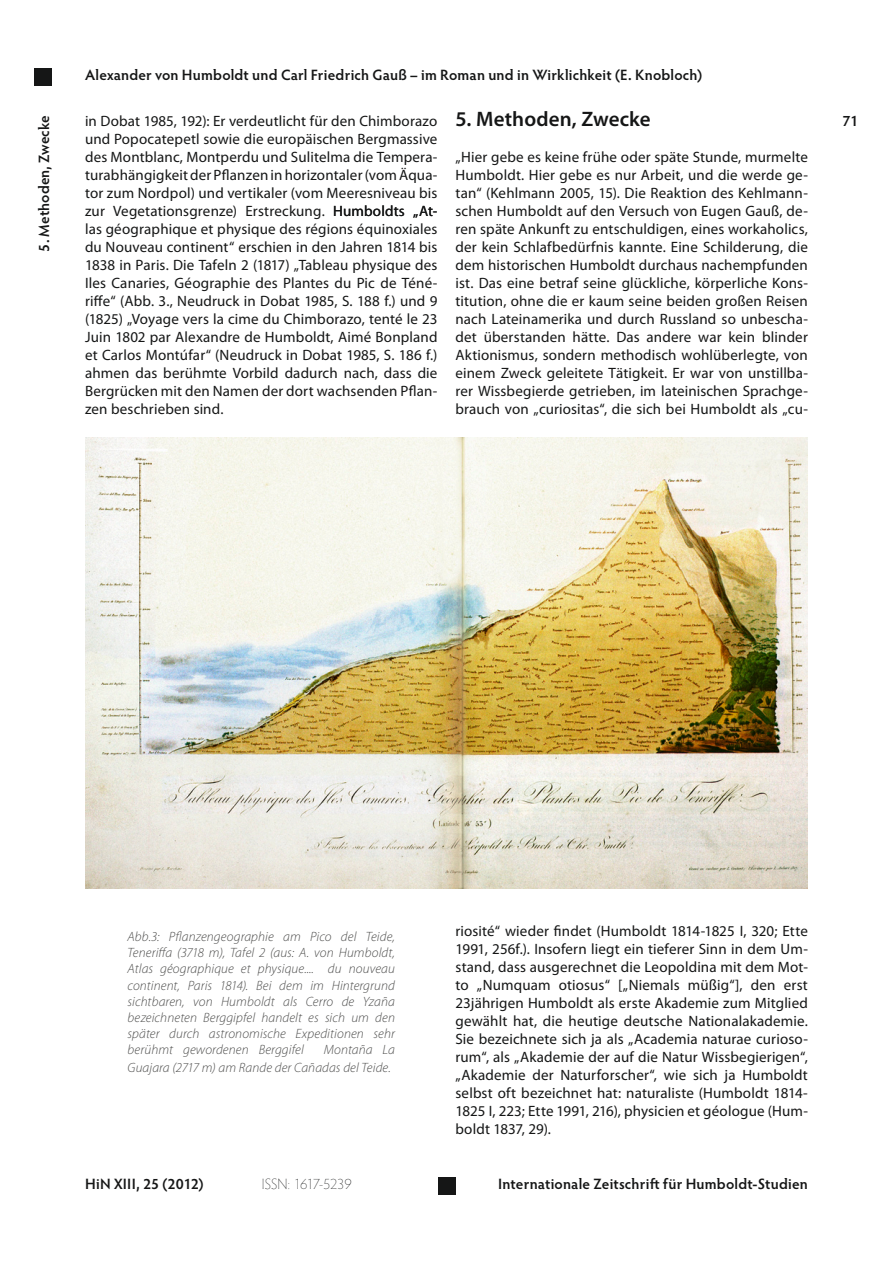
<style>
.page{position:relative;width:893px;height:1263px;background:#fff}
.page>*{position:absolute;margin:0;border:0;box-sizing:border-box;transform-origin:0 0}
.Kapitel{font:600 21px "Myriad Pro";letter-spacing:.005em;color:#151616}
.Fließtext_Kap_anfang{font:15px/18px "Myriad Pro";letter-spacing:.01em;color:#151616;text-align:justify}
.Fließtext{font:15px/18px "Myriad Pro";letter-spacing:.01em;color:#151616;text-align:justify}
.t1{font:600 15px "Hypatia Sans Pro";letter-spacing:.01em;color:#151616}
.t2{font:200 15px "Hypatia Sans Pro";letter-spacing:-.02em;color:#151616}
.Bildlegenden{font:italic 300 13.5px/16.2px "Myriad Pro";letter-spacing:.01em;color:#4e4e4d;text-align:justify}
</style>
<div class="page">
<div style="left:438px;top:1178px;width:17px;height:17px;background:#151616"></div>
<div style="left:34px;top:68px;width:17px;height:17px;background:#151616"></div>
<img style="left:85px;top:437px;width:723px;height:451px">
<p class="t1" style="left:85px;top:64px;width:619px">Alexander von Humboldt und Carl Friedrich Gauß – im Roman und in Wirklichkeit (E. Knobloch)</p>
<p class="Kapitel" style="left:455px;top:106px;width:197px">5. Methoden, Zwecke</p>
<p class="Fließtext_Kap_anfang" style="left:455px;top:148px;width:354px">„Hier gebe es keine frühe oder späte Stunde, murmelte Humboldt. Hier gebe es nur Arbeit, und die werde ge&shy;tan“ (Kehlmann 2005, 15). Die Reaktion des Kehlmann&shy;schen Humboldt auf den Versuch von Eugen Gauß, de&shy;ren späte Ankunft zu entschuldigen, eines workaholics, der kein Schlafbedürfnis kannte. Eine Schilderung, die dem historischen Humboldt durchaus nachempfunden ist. Das eine betraf seine glückliche, körperliche Kons&shy;titution, ohne die er kaum seine beiden großen Reisen nach Lateinamerika und durch Russland so unbescha&shy;det überstanden hätte. Das andere war kein blinder Aktionismus, sondern methodisch wohlüberlegte, von einem Zweck geleitete Tätigkeit. Er war von unstillba&shy;rer Wissbegierde getrieben, im lateinischen Sprachge&shy;brauch von „curiositas“, die sich bei Humboldt als „cu-</p>
<p class="t1" style="left:34px;top:252px;width:138px;rotate:-90deg">5. Methoden, Zwecke</p>
<p class="Fließtext" style="left:85px;top:112px;width:354px">in Dobat 1985, 192): Er verdeutlicht für den Chimborazo</p>
<p class="t1" style="left:842px;top:111px;width:17px">71</p>
<p class="Fließtext" style="left:85px;top:130px;width:354px">und Popocatepetl sowie die europäischen Bergmassive des Montblanc, Montperdu und Sulitelma die Tempera&shy;turabhängigkeit der Pflanzen in horizontaler (vom Äqua&shy;tor zum Nordpol) und vertikaler (vom Meeresniveau bis zur Vegetationsgrenze) Erstreckung. Humboldts „At&shy;las géographique et physique des régions équinoxiales du Nouveau continent“ erschien in den Jahren 1814 bis 1838 in Paris. Die Tafeln 2 (1817) „Tableau physique des Iles Canaries, Géographie des Plantes du Pic de Téné&shy;riffe“ (Abb. 3., Neudruck in Dobat 1985, S. 188 f.) und 9 (1825) „Voyage vers la cime du Chimborazo, tenté le 23<br>Juin 1802 par Alexandre de Humboldt, Aimé Bonpland et Carlos Montúfar“ (Neudruck in Dobat 1985, S. 186 f.) ahmen das berühmte Vorbild dadurch nach, dass die Bergrücken mit den Namen der dort wachsenden Pflan&shy;zen beschrieben sind.</p>
<p class="Bildlegenden" style="left:128px;top:928px;width:269px">Abb.3: Pflanzengeographie am Pico del Teide, Teneriffa (3718 m), Tafel 2 (aus: A. von Humboldt, Atlas géographique et physique.... du nouveau continent, Paris 1814). Bei dem im Hintergrund sichtbaren, von Humboldt als Cerro de Yzaña bezeichneten Berggipfel handelt es sich um den später durch astronomische Expeditionen sehr berühmt gewordenen Berggifel</p>
<p class="Bildlegenden" style="left:128px;top:1041px;width:269px;line-height:18px;text-indent:196px">Montaña La<br>Guajara (2717 m) am Rande der Cañadas del Teide.</p>
<p class="Fließtext_Kap_anfang" style="left:455px;top:922px;width:354px">riosité“ wieder findet (Humboldt 1814-1825 I, 320; Ette 1991, 256f.). Insofern liegt ein tieferer Sinn in dem Um&shy;stand, dass ausgerechnet die Leopoldina mit dem Mot&shy;to „Numquam otiosus“ [„Niemals müßig“], den erst 23jährigen Humboldt als erste Akademie zum Mitglied gewählt hat, die heutige deutsche Nationalakademie.<br>Sie bezeichnete sich ja als „Academia naturae curioso&shy;rum“, als „Akademie der auf die Natur Wissbegierigen“, „Akademie der Naturforscher“, wie sich ja Humboldt selbst oft bezeichnet hat: naturaliste (Humboldt 1814- 1825 I, 223; Ette 1991, 216), physicien et géologue (Hum&shy;boldt 1837, 29).</p>
<p class="t1" style="left:85px;top:1173px;width:120px">HiN XIII, 25 (2012)</p>
<p class="t2" style="left:262px;top:1174px;width:91px">ISSN: 1617-5239</p>
<p class="t1" style="left:498px;top:1173px;width:311px">Internationale Zeitschrift für Humboldt-Studien</p>
</div>
